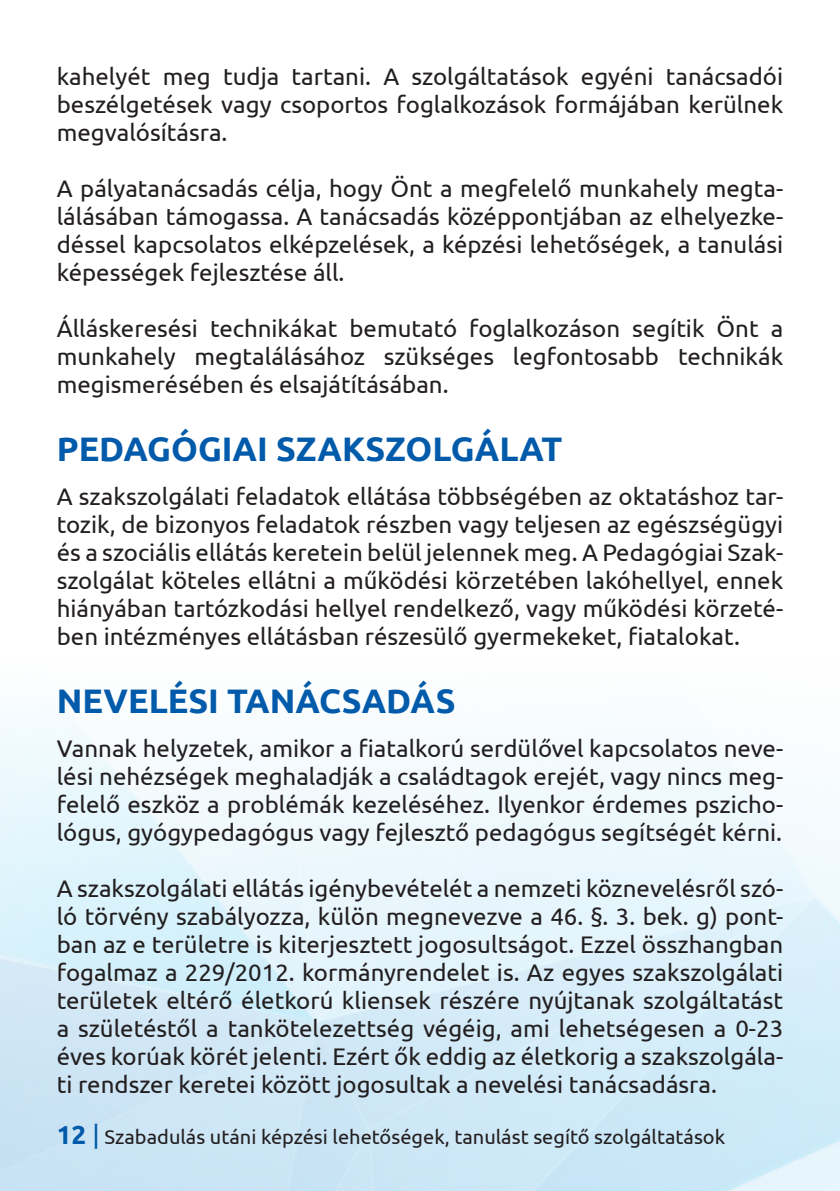
<style>
.page{position:relative;width:840px;height:1191px;background:#fff}
.page>*{position:absolute;margin:0;border:0;box-sizing:border-box;transform-origin:0 0}
.t1{font:700 34px "Ubuntu";color:#015aaa}
.t2{font:24px/28px "Ubuntu";color:#231f20;text-align:justify}
.t3{font:20px "Ubuntu";color:#231f20}
.s1{font-weight:700;font-size:26px;color:#015aaa}
.s2{font-size:26px;color:#015aaa}
</style>
<div class="page">
<p class="t2" style="left:57px;top:61px;width:727px">kahelyét meg tudja tartani. A szolgáltatások egyéni tanácsadói beszélgetések vagy csoportos foglalkozások formájában kerülnek megvalósításra.</p>
<p class="t2" style="left:57px;top:173px;width:727px">A pályatanácsadás célja, hogy Önt a megfelelő munkahely megta&shy;lálásában támogassa. A tanácsadás középpontjában az elhelyezke&shy;déssel kapcsolatos elképzelések, a képzési lehetőségek, a tanulási képességek fejlesztése áll.</p>
<p class="t2" style="left:57px;top:313px;width:727px">Álláskeresési technikákat bemutató foglalkozáson segítik Önt a munkahely megtalálásához szükséges legfontosabb technikák megismerésében és elsajátításában.</p>
<h1 class="t1" style="left:57px;top:428px;width:506px">PEDAGÓGIAI SZAKSZOLGÁLAT</h1>
<p class="t2" style="left:57px;top:481px;width:727px">A szakszolgálati feladatok ellátása többségében az oktatáshoz tar&shy;tozik, de bizonyos feladatok részben vagy teljesen az egészségügyi és a szociális ellátás keretein belül jelennek meg. A Pedagógiai Szak&shy;szolgálat köteles ellátni a működési körzetében lakóhellyel, ennek hiányában tartózkodási hellyel rendelkező, vagy működési körzeté&shy;ben intézményes ellátásban részesülő gyermekeket, fiatalokat.</p>
<h1 class="t1" style="left:57px;top:680px;width:400px">NEVELÉSI TANÁCSADÁS</h1>
<p class="t2" style="left:57px;top:733px;width:727px">Vannak helyzetek, amikor a fiatalkorú serdülővel kapcsolatos neve&shy;lési nehézségek meghaladják a családtagok erejét, vagy nincs meg&shy;felelő eszköz a problémák kezeléséhez. Ilyenkor érdemes pszicho&shy;lógus, gyógypedagógus vagy fejlesztő pedagógus segítségét kérni.</p>
<p class="t2" style="left:57px;top:873px;width:727px">A szakszolgálati ellátás igénybevételét a nemzeti köznevelésről szó&shy;ló törvény szabályozza, külön megnevezve a 46. §. 3. bek. g) pont&shy;ban az e területre is kiterjesztett jogosultságot. Ezzel összhangban fogalmaz a 229/2012. kormányrendelet is. Az egyes szakszolgálati területek eltérő életkorú kliensek részére nyújtanak szolgáltatást a születéstől a tankötelezettség végéig, ami lehetségesen a 0-23 éves korúak körét jelenti. Ezért ők eddig az életkorig a szakszolgála&shy;ti rendszer keretei között jogosultak a nevelési tanácsadásra.</p>
<p class="t3" style="left:57px;top:1125px;width:669px"><span class="s1">12</span> <span class="s2">|</span> Szabadulás utáni képzési lehetőségek, tanulást segítő szolgáltatások</p>
</div>
